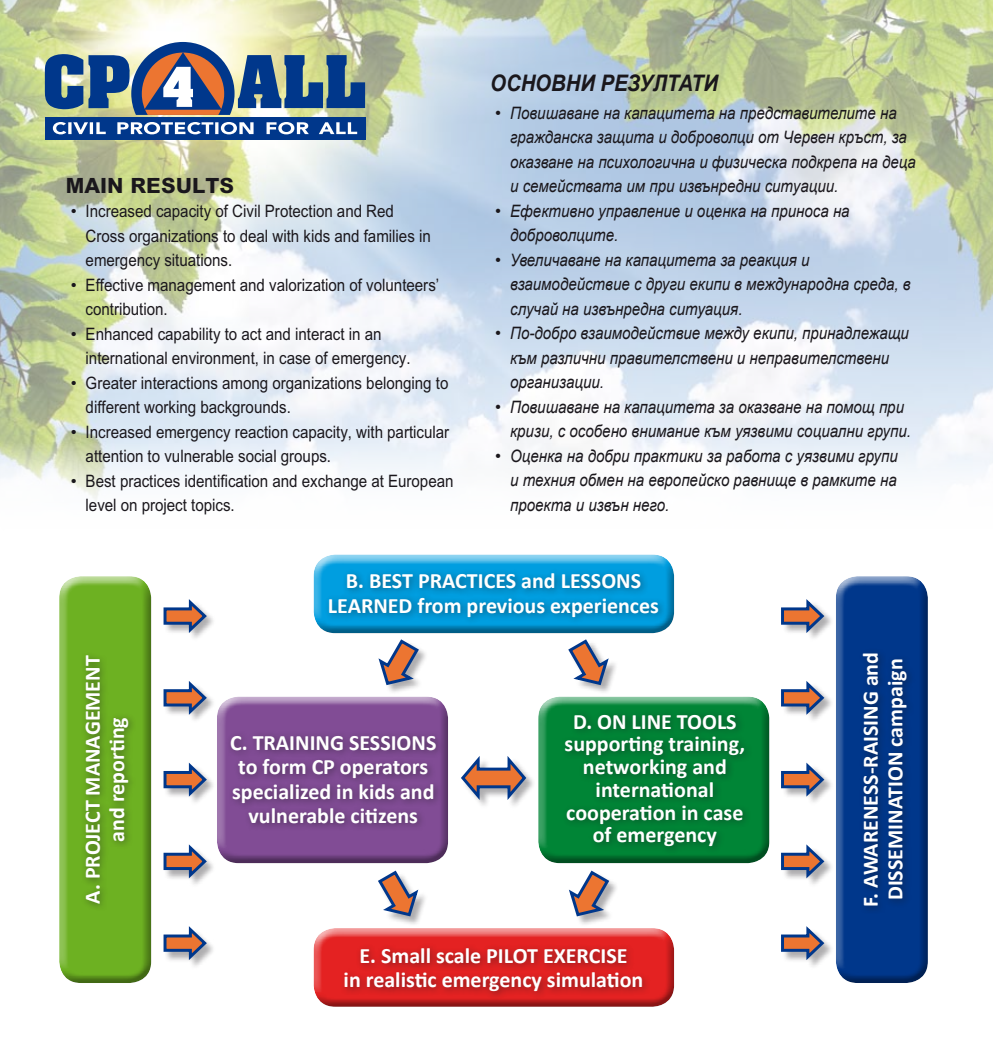
<style>
.page{position:relative;width:993px;height:1042px;background:#fff}
.page>*{position:absolute;margin:0;border:0;box-sizing:border-box;transform-origin:0 0}
.t1{font:italic 700 22.75px "Arial";color:#1a171c;scale:.89 1}
.t2{font:700 22.05px/24.5px "Calibri";color:#fff;text-align:center}
.t3{font:800 21px "M Arial";color:#1a171c}
.t4{font:italic 17.15px/24.5px "Arial";color:#1a171c}
.t5{font:17.15px/24.5px "M Arial";color:#1a171c}
</style>
<div class="page">
<img style="left:0;top:0;width:992px;height:499px">
<svg style="left:45px;top:42px;width:320px;height:73px;background:#798995"></svg>
<div style="left:45px;top:117px;width:320px;height:23px;background:#00378b"></div>
<svg style="left:53px;top:122px;width:304px;height:12px"></svg>
<div style="left:311px;top:551px;width:364px;height:70px;background:#fff;opacity:.75"></div>
<div style="left:311px;top:559px;width:364px;height:74px;background:#1a171c;opacity:.45"></div>
<div style="left:311px;top:933px;width:364px;height:74px;background:#1a171c;opacity:.45"></div>
<div style="left:59px;top:581px;width:94px;height:402px;background:#1a171c;opacity:.45"></div>
<div style="left:835px;top:581px;width:94px;height:402px;background:#1a171c;opacity:.45"></div>
<div style="left:80px;top:568px;width:835px;height:432px;background:#1a171c;opacity:.5"></div>
<p class="t3" style="left:66px;top:173px;width:170px">MAIN RESULTS</p>
<p class="t5" style="left:86px;top:199px;width:346px;text-indent:-15px">• Increased capacity of Civil Protection and Red<br>Cross organizations to deal with kids and families in emergency situations.</p>
<p class="t5" style="left:86px;top:272px;width:355px;text-indent:-15px">• Effective management and valorization of volunteers’ contribution.</p>
<p class="t5" style="left:86px;top:321px;width:326px;text-indent:-15px">• Enhanced capability to act and interact in an international environment, in case of emergency.</p>
<p class="t5" style="left:86px;top:370px;width:364px;text-indent:-15px">• Greater interactions among organizations belonging to different working backgrounds.</p>
<p class="t5" style="left:86px;top:419px;width:365px;text-indent:-15px">• Increased emergency reaction capacity, with particular attention to vulnerable social groups.</p>
<p class="t5" style="left:86px;top:468px;width:369px;text-indent:-15px">• Best practices identification and exchange at European level on project topics.</p>
<h1 class="t1" style="left:490px;top:68px;width:257px">Основни резултати</h1>
<p class="t4" style="left:510px;top:101px;width:407px;text-indent:-15px">• Повишаване на капацитета на представителите на гражданска защита и доброволци от Червен кръст, за оказване на психологична и физическа подкрепа на деца и семействата им при извънредни ситуации.</p>
<p class="t4" style="left:510px;top:199px;width:341px;text-indent:-15px">• Ефективно управление и оценка на приноса на доброволците.</p>
<p class="t4" style="left:510px;top:248px;width:402px;text-indent:-15px">• Увеличаване на капацитета за реакция и взаимодействие с други екипи в международна среда, в случай на извънредна ситуация.</p>
<p class="t4" style="left:510px;top:321px;width:400px;text-indent:-15px">• По-добро взаимодействие между екипи, принадлежащи към различни правителствени и неправителствени организации.</p>
<p class="t4" style="left:510px;top:395px;width:402px;text-indent:-15px">• Повишаване на капацитета за оказване на помощ при кризи, с особено внимание към уязвими социални групи.</p>
<p class="t4" style="left:510px;top:444px;width:389px;text-align:justify;text-indent:-15px">• Оценка на добри практики за работа с уязвими групи и техния обмен на европейско равнище в рамките на проекта и извън него.</p>
<p class="t2" style="left:328px;top:568px;width:332px">B. BEST PRACTICES and LESSONS<br>LEARNED from previous experiences</p>
<p class="t2" style="left:79px;top:903px;width:250px;rotate:-90deg">A. PROJECT MANAGEMENT and reporting</p>
<p class="t2" style="left:857px;top:907px;width:257px;rotate:-90deg">F. AWARENESS-RAISING and<br>DISSEMINATION campaign</p>
<p class="t2" style="left:564px;top:709px;width:182px;line-height:22.8px">D. ON LINE TOOLS supporting training, networking and international cooperation in case of emergency</p>
<p class="t2" style="left:230px;top:729px;width:208px">C. TRAINING SESSIONS to form CP operators specialized in kids and vulnerable citizens</p>
<p class="t2" style="left:343px;top:942px;width:301px">E. Small scale PILOT EXERCISE<br>in realistic emergency simulation</p>
</div>
